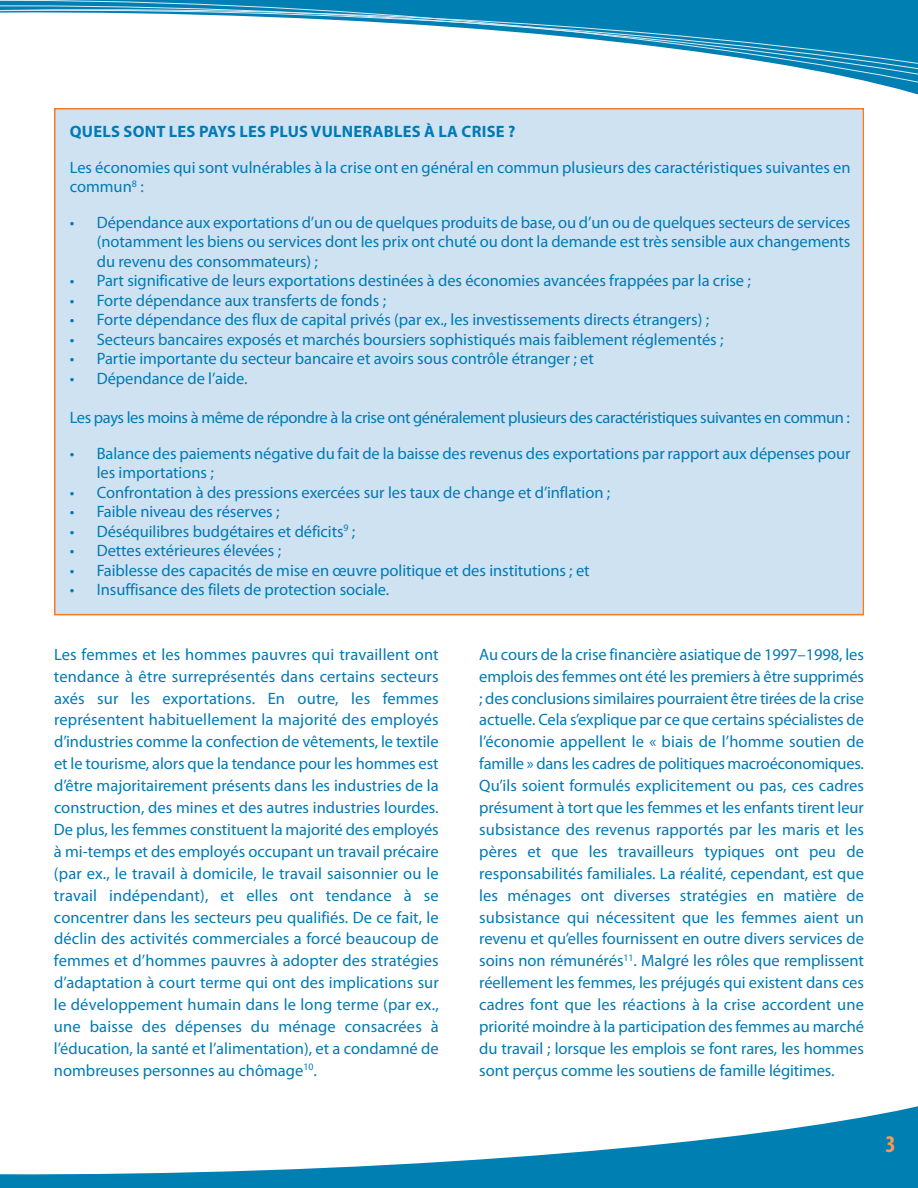
<style>
.page{position:relative;width:918px;height:1188px;background:#fff}
.page>*{position:absolute;margin:0;border:0;box-sizing:border-box;transform-origin:0 0}
.t1{font:700 condensed 24px "Myriad Pro";color:#f79958}
.t2{font:16.5px/21.9px "Myriad Pro";letter-spacing:-.005em;color:#007ab6;text-align:justify}
.t3{font:16.5px "Myriad Pro";letter-spacing:-.025em;color:#007ab6}
.t4{font:700 16.5px "Myriad Pro";letter-spacing:.015em;color:#007ab6}
</style>
<div class="page">
<svg style="left:0;top:1106px;width:918px;height:82px"></svg>
<svg style="left:0;top:0;width:918px;height:84px"></svg>
<div style="left:56px;top:110px;width:806px;height:504px;background:#cfe2f1"></div>
<p class="t4" style="left:70px;top:125px;width:447px">QUELS SONT LES PAYS LES PLUS VULNERABLES À LA CRISE ?</p>
<p class="t2" style="left:70px;top:159px;width:782px;line-height:19.5px">Les économies qui sont vulnérables à la crise ont en général en commun plusieurs des caractéristiques suivantes en commun<sup>8</sup> :</p>
<p class="t2" style="left:97px;top:214px;width:755px;line-height:19.5px;text-indent:-27px">• Dépendance aux exportations d’un ou de quelques produits de base, ou d’un ou de quelques secteurs de services (notamment les biens ou services dont les prix ont chuté ou dont la demande est très sensible aux changements du revenu des consommateurs) ;</p>
<p class="t2" style="left:70px;top:271px;width:683px">• Part significative de leurs exportations destinées à des économies avancées frappées par la crise ;</p>
<p class="t2" style="left:70px;top:291px;width:318px">• Forte dépendance aux transferts de fonds ;</p>
<p class="t2" style="left:70px;top:310px;width:641px">• Forte dépendance des flux de capital privés (par ex., les investissements directs étrangers) ;</p>
<p class="t2" style="left:70px;top:330px;width:655px">• Secteurs bancaires exposés et marchés boursiers sophistiqués mais faiblement réglementés ;</p>
<p class="t2" style="left:70px;top:349px;width:526px">• Partie importante du secteur bancaire et avoirs sous contrôle étranger ; et</p>
<p class="t2" style="left:70px;top:369px;width:179px">• Dépendance de l’aide.</p>
<p class="t3" style="left:70px;top:411px;width:782px">Les pays les moins à même de répondre à la crise ont généralement plusieurs des caractéristiques suivantes en commun :</p>
<p class="t2" style="left:97px;top:445px;width:755px;line-height:19.5px;text-indent:-27px">• Balance des paiements négative du fait de la baisse des revenus des exportations par rapport aux dépenses pour les importations ;</p>
<p class="t2" style="left:70px;top:482px;width:542px">• Confrontation à des pressions exercées sur les taux de change et d’inflation ;</p>
<p class="t2" style="left:70px;top:502px;width:211px">• Faible niveau des réserves ;</p>
<p class="t2" style="left:70px;top:521px;width:287px">• Déséquilibres budgétaires et déficits<sup>9</sup> ;</p>
<p class="t2" style="left:70px;top:541px;width:213px">• Dettes extérieures élevées ;</p>
<p class="t2" style="left:70px;top:560px;width:521px">• Faiblesse des capacités de mise en œuvre politique et des institutions ; et</p>
<p class="t2" style="left:70px;top:580px;width:321px">• Insuffisance des filets de protection sociale.</p>
<p class="t2" style="left:54px;top:645px;width:386px">Les femmes et les hommes pauvres qui travaillent ont tendance à être surreprésentés dans certains secteurs axés sur les exportations. En outre, les femmes représentent habituellement la majorité des employés d’industries comme la confection de vêtements, le textile et le tourisme, alors que la tendance pour les hommes est d’être majoritairement présents dans les industries de la construction, des mines et des autres industries lourdes.<br>De plus, les femmes constituent la majorité des employés à mi-temps et des employés occupant un travail précaire (par ex., le travail à domicile, le travail saisonnier ou le travail indépendant), et elles ont tendance à se concentrer dans les secteurs peu qualifiés. De ce fait, le déclin des activités commerciales a forcé beaucoup de femmes et d’hommes pauvres à adopter des stratégies d’adaptation à court terme qui ont des implications sur le développement humain dans le long terme (par ex., une baisse des dépenses du ménage consacrées à l’éducation, la santé et l’alimentation), et a condamné de nombreuses personnes au chômage<sup>10</sup>.</p>
<p class="t2" style="left:479px;top:645px;width:386px">Au cours de la crise financière asiatique de 1997–1998, les emplois des femmes ont été les premiers à être supprimés ; des conclusions similaires pourraient être tirées de la crise actuelle. Cela s’explique par ce que certains spécialistes de l’économie appellent le « biais de l’homme soutien de famille » dans les cadres de politiques macroéconomiques.<br>Qu’ils soient formulés explicitement ou pas, ces cadres présument à tort que les femmes et les enfants tirent leur subsistance des revenus rapportés par les maris et les pères et que les travailleurs typiques ont peu de responsabilités familiales. La réalité, cependant, est que les ménages ont diverses stratégies en matière de subsistance qui nécessitent que les femmes aient un revenu et qu’elles fournissent en outre divers services de soins non rémunérés<sup>11</sup>. Malgré les rôles que remplissent réellement les femmes, les préjugés qui existent dans ces cadres font que les réactions à la crise accordent une priorité moindre à la participation des femmes au marché du travail ; lorsque les emplois se font rares, les hommes sont perçus comme les soutiens de famille légitimes.</p>
<h1 class="t1" style="left:886px;top:1136px;width:12px">3</h1>
</div>
